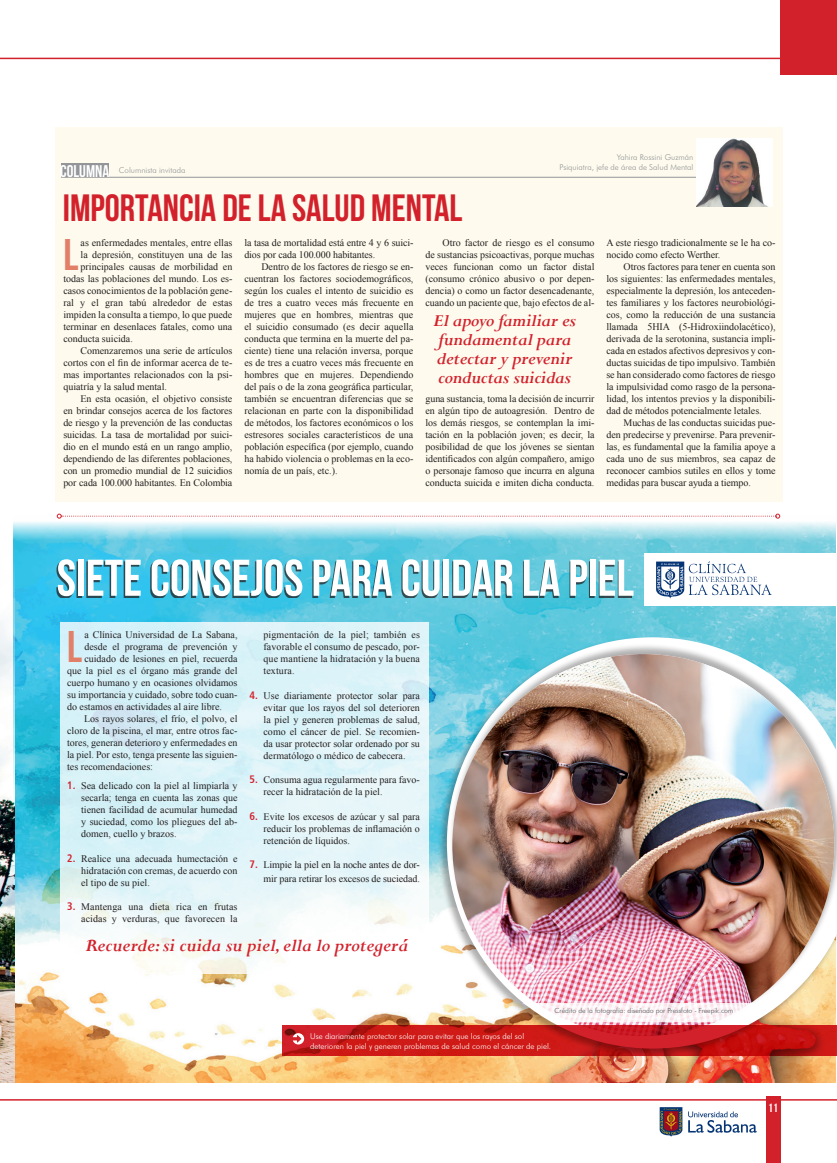
<style>
.page{position:relative;width:837px;height:1163px;background:#fff}
.page>*{position:absolute;margin:0;border:0;box-sizing:border-box;transform-origin:0 0}
.t1{font:51.5px "Bebas Neue";color:#fff}
.t2{font:44.3px "Bebas Neue";color:#e27f68}
.t3{font:38px "Bebas Neue";color:#d3212c}
.t4{font:italic 700 19.6px "Perpetua";color:#d3212c}
.t5{font:italic 700 19px/19px "Perpetua";letter-spacing:-.01em;color:#d3212c}
.t6{font:12px "Bebas Neue";color:#fff}
.t7{font:10px/12px "Times New Roman";color:#231f20;text-align:justify}
.t8{font:300 8px/9.6px "Futura BT";color:#fff}
.t9{font:300 8px/9.6px "Futura BT";color:#939598;text-align:right}
.t10{font:300 7px "Futura BT";letter-spacing:-.01em;color:#57585a}
.s1{font-family:"Bebas Neue";font-weight:400;font-size:17px;color:#fff}
.s2{font-family:"Humanist 777 BT Bold Condensed B";font-size:11px;color:#d3212c}
</style>
<div class="page">
<img style="left:13px;top:515px;width:822px;height:566px">
<img style="left:0;top:550px;width:14px;height:531px">
<div style="left:765px;top:1095px;width:15px;height:67px;background:#d3212c"></div>
<svg style="left:688px;top:1111px;width:68px;height:21px"></svg>
<svg style="left:659px;top:1107px;width:23px;height:29px"></svg>
<div style="left:780px;top:0;width:56px;height:74px;background:#d3212c"></div>
<hr style="left:0;top:58px;width:801px;height:1px;background:#d3212c">
<div style="left:57px;top:561px;width:575px;height:37px;background:#231f20;opacity:.75"></div>
<hr style="left:0;top:1098px;width:836px;height:2px;background:#d3212c">
<div style="left:55px;top:128px;width:727px;height:374px;background:#fefbee"></div>
<hr style="left:61px;top:177px;width:709px;height:1px;background:#939598">
<div style="left:61px;top:163px;width:48px;height:14px;background:#939598"></div>
<img style="left:696px;top:138px;width:75px;height:68px">
<svg style="left:57px;top:513px;width:723px;height:5px"></svg>
<div style="left:437px;top:635px;width:399px;height:422px;background:#231f20;opacity:.36"></div>
<svg style="left:446px;top:637px;width:390px;height:388px"></svg>
<div style="left:449px;top:643px;width:387px;height:393px;background:#231f20;opacity:.36"></div>
<img style="left:452px;top:654px;width:382px;height:381px;border-radius:191px">
<svg style="left:60px;top:622px;width:368px;height:351px;fill:#dff4f9"></svg>
<svg style="left:282px;top:1025px;width:554px;height:30px;background:#c41718"></svg>
<svg style="left:293px;top:1032px;width:11px;height:12px"></svg>
<svg style="left:522px;top:1002px;width:247px;height:20px"></svg>
<div style="left:643px;top:553px;width:193px;height:52px;background:#fff"></div>
<svg style="left:656px;top:561px;width:115px;height:37px"></svg>
<p class="t9" style="left:60px;top:165px;width:126px"><span class="s1">COLUMNA</span> Columnista invitada</p>
<p class="t9" style="left:559px;top:152px;width:135px">Yahira Rossini Guzmán<br>Psiquiatra, jefe de área de Salud Mental</p>
<h3 class="t3" style="left:63px;top:187px;width:401px">IMPORTANCIA DE LA SALUD MENTAL</h3>
<h2 class="t2" style="left:63px;top:230px;width:17px">L</h2>
<p class="t7" style="left:81px;top:236px;width:153px">as enfermedades mentales, entre ellas</p>
<p class="t7" style="left:244px;top:236px;width:170px">la tasa de mortalidad está entre 4 y 6 suici&shy;dios por cada 100.000 habitantes.</p>
<p class="t7" style="left:244px;top:260px;width:170px;text-indent:17px">Dentro de los factores de riesgo se en&shy;cuentran los factores sociodemográficos, según los cuales el intento de suicidio es de tres a cuatro veces más frecuente en mujeres que en hombres, mientras que el suicidio consumado (es decir aquella conducta que termina en la muerte del pa&shy;ciente) tiene una relación inversa, porque es de tres a cuatro veces más frecuente en hombres que en mujeres. Dependiendo del país o de la zona geográfica particular, también se encuentran diferencias que se relacionan en parte con la disponibilidad de métodos, los factores económicos o los estresores sociales característicos de una población específica (por ejemplo, cuando ha habido violencia o problemas en la eco&shy;nomía de un país, etc.).</p>
<p class="t7" style="left:425px;top:236px;width:170px;text-indent:17px">Otro factor de riesgo es el consumo de sustancias psicoactivas, porque muchas veces funcionan como un factor distal (consumo crónico abusivo o por depen&shy;dencia) o como un factor desencadenante, cuando un paciente que, bajo efectos de al-</p>
<p class="t7" style="left:606px;top:236px;width:170px">A este riesgo tradicionalmente se le ha co&shy;nocido como efecto Werther.</p>
<p class="t7" style="left:606px;top:260px;width:170px;text-indent:17px">Otros factores para tener en cuenta son los siguientes: las enfermedades mentales, especialmente la depresión, los anteceden&shy;tes familiares y los factores neurobiológi&shy;cos, como la reducción de una sustancia llamada 5HIA (5-Hidroxiindolacético), derivada de la serotonina, sustancia impli&shy;cada en estados afectivos depresivos y con&shy;ductas suicidas de tipo impulsivo. También se han considerado como factores de riesgo la impulsividad como rasgo de la persona&shy;lidad, los intentos previos y la disponibili&shy;dad de métodos potencialmente letales.</p>
<p class="t7" style="left:606px;top:416px;width:170px;text-indent:17px">Muchas de las conductas suicidas pue&shy;den predecirse y prevenirse. Para prevenir&shy;las, es fundamental que la familia apoye a cada uno de sus miembros, sea capaz de reconocer cambios sutiles en ellos y tome medidas para buscar ayuda a tiempo.</p>
<p class="t7" style="left:81px;top:248px;width:153px">la depresión, constituyen una de las</p>
<p class="t7" style="left:81px;top:260px;width:153px">principales causas de morbilidad en</p>
<p class="t7" style="left:63px;top:272px;width:170px">todas las poblaciones del mundo. Los es-</p>
<p class="t7" style="left:63px;top:284px;width:170px">casos conocimientos de la población gene-</p>
<p class="t7" style="left:63px;top:296px;width:170px">ral y el gran tabú alrededor de estas</p>
<p class="t7" style="left:63px;top:308px;width:170px">impiden la consulta a tiempo, lo que puede</p>
<p class="t7" style="left:63px;top:320px;width:170px">terminar en desenlaces fatales, como una</p>
<p class="t7" style="left:63px;top:332px;width:71px">conducta suicida.</p>
<p class="t7" style="left:80px;top:344px;width:153px">Comenzaremos una serie de artículos</p>
<p class="t7" style="left:63px;top:356px;width:170px">cortos con el fin de informar acerca de te-</p>
<p class="t7" style="left:63px;top:368px;width:170px">mas importantes relacionados con la psi-</p>
<p class="t7" style="left:63px;top:380px;width:105px">quiatría y la salud mental.</p>
<p class="t7" style="left:80px;top:392px;width:153px">En esta ocasión, el objetivo consiste</p>
<p class="t7" style="left:63px;top:404px;width:170px">en brindar consejos acerca de los factores</p>
<p class="t7" style="left:63px;top:416px;width:170px">de riesgo y la prevención de las conductas</p>
<p class="t7" style="left:63px;top:428px;width:170px">suicidas. La tasa de mortalidad por suici-</p>
<p class="t7" style="left:63px;top:440px;width:170px">dio en el mundo está en un rango amplio,</p>
<p class="t7" style="left:63px;top:452px;width:170px">dependiendo de las diferentes poblaciones,</p>
<p class="t7" style="left:63px;top:464px;width:170px">con un promedio mundial de 12 suicidios</p>
<p class="t7" style="left:63px;top:476px;width:170px">por cada 100.000 habitantes. En Colombia</p>
<h3 class="t5" style="left:433px;top:311px;width:144px">El apoyo familiar es fundamental para detectar y prevenir conductas suicidas</h3>
<p class="t7" style="left:425px;top:392px;width:170px">guna sustancia, toma la decisión de incurrir en algún tipo de autoagresión. Dentro de los demás riesgos, se contemplan la imi&shy;tación en la población joven; es decir, la posibilidad de que los jóvenes se sientan identificados con algún compañero, amigo o personaje famoso que incurra en alguna conducta suicida e imiten dicha conducta.</p>
<h1 class="t1" style="left:57px;top:549px;width:578px">SIETE CONSEJOS PARA CUIDAR LA PIEL</h1>
<h2 class="t2" style="left:67px;top:622px;width:17px">L</h2>
<p class="t7" style="left:84px;top:628px;width:155px">a Clínica Universidad de La Sabana,</p>
<p class="t7" style="left:84px;top:640px;width:154px">desde el programa de prevención y</p>
<p class="t7" style="left:84px;top:652px;width:155px">cuidado de lesiones en piel, recuerda</p>
<p class="t7" style="left:67px;top:664px;width:172px">que la piel es el órgano más grande del</p>
<p class="t7" style="left:67px;top:676px;width:172px">cuerpo humano y en ocasiones olvidamos</p>
<p class="t7" style="left:67px;top:688px;width:172px">su importancia y cuidado, sobre todo cuan-</p>
<p class="t7" style="left:67px;top:700px;width:156px">do estamos en actividades al aire libre.</p>
<p class="t7" style="left:84px;top:712px;width:155px">Los rayos solares, el frío, el polvo, el</p>
<p class="t7" style="left:67px;top:724px;width:172px">cloro de la piscina, el mar, entre otros fac-</p>
<p class="t7" style="left:67px;top:736px;width:172px">tores, generan deterioro y enfermedades en</p>
<p class="t7" style="left:67px;top:748px;width:172px">la piel. Por esto, tenga presente las siguien-</p>
<p class="t7" style="left:67px;top:760px;width:87px">tes recomendaciones:</p>
<p class="t7" style="left:81px;top:779px;width:158px;text-indent:-14px"><span class="s2">1.</span> Sea delicado con la piel al limpiarla y secarla; tenga en cuenta las zonas que tienen facilidad de acumular humedad y suciedad, como los pliegues del ab&shy;domen, cuello y brazos.</p>
<p class="t7" style="left:81px;top:852px;width:158px;text-indent:-14px"><span class="s2">2.</span> Realice una adecuada humectación e hidratación con cremas, de acuerdo con el tipo de su piel.</p>
<p class="t7" style="left:67px;top:900px;width:172px;text-align:right"><span class="s2">3.</span> Mantenga una dieta rica en frutas acidas y verduras, que favorecen la</p>
<p class="t7" style="left:263px;top:628px;width:158px">pigmentación de la piel; también es favorable el consumo de pescado, por&shy;que mantiene la hidratación y la buena textura.</p>
<p class="t7" style="left:263px;top:689px;width:158px;text-indent:-14px"><span class="s2">4.</span> Use diariamente protector solar para evitar que los rayos del sol deterioren la piel y generen problemas de salud, como el cáncer de piel. Se recomien&shy;da usar protector solar ordenado por su dermatólogo o médico de cabecera.</p>
<p class="t7" style="left:263px;top:773px;width:158px;text-indent:-14px"><span class="s2">5.</span> Consuma agua regularmente para favo&shy;recer la hidratación de la piel.</p>
<p class="t7" style="left:263px;top:810px;width:158px;text-indent:-14px"><span class="s2">6.</span> Evite los excesos de azúcar y sal para reducir los problemas de inflamación o retención de líquidos.</p>
<p class="t7" style="left:249px;top:857px;width:172px;line-height:14px;text-align:right"><span class="s2">7.</span> Limpie la piel en la noche antes de dor&shy;mir para retirar los excesos de suciedad.</p>
<h3 class="t4" style="left:85px;top:933px;width:324px">Recuerde: si cuida su piel, ella lo protegerá</h3>
<p class="t10" style="left:554px;top:1006px;width:180px">Crédito de la fotografía: diseñado por Pressfoto - Freepik.com</p>
<p class="t8" style="left:310px;top:1030px;width:242px">Use diariamente protector solar para evitar que los rayos del sol deterioren la piel y generen problemas de salud como el cáncer de piel.</p>
<p class="t6" style="left:768px;top:1100px;width:11px">11</p>
</div>
